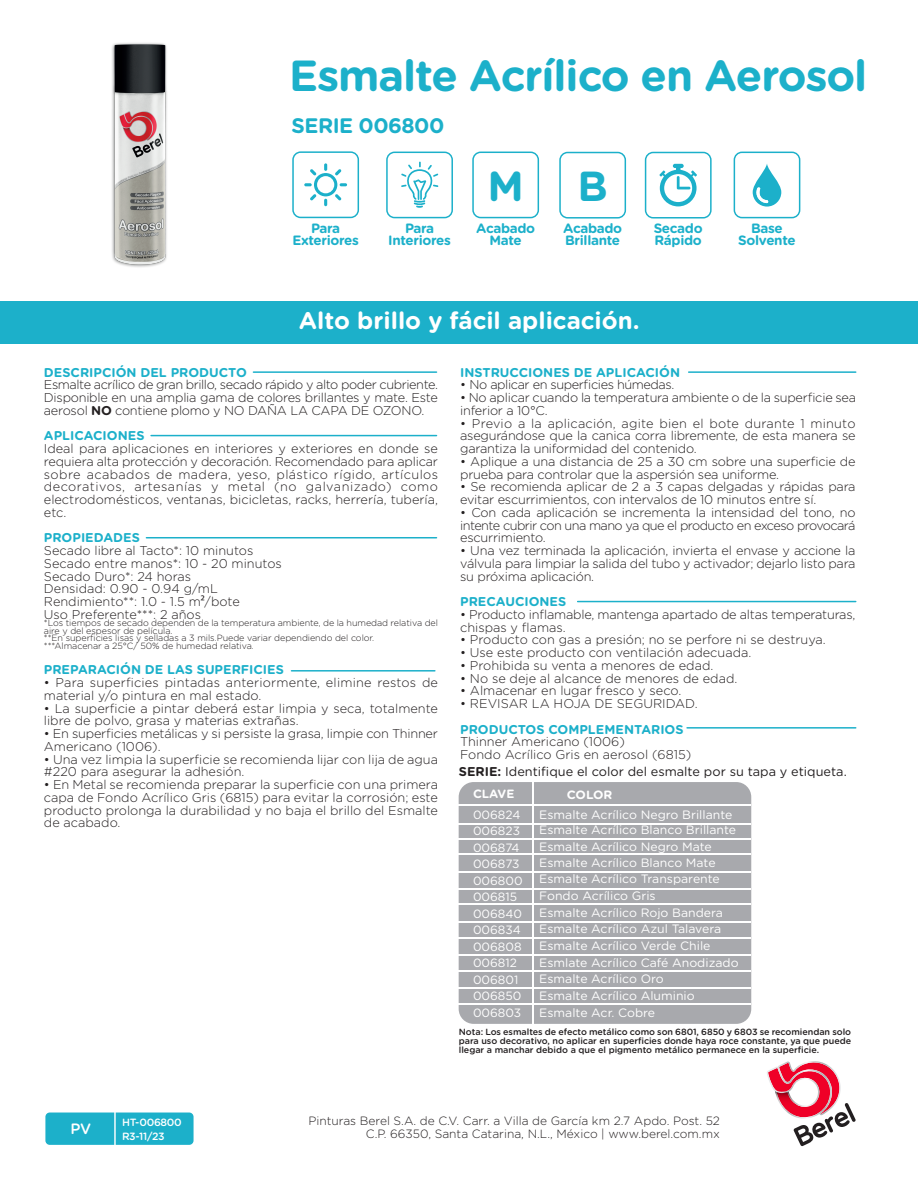
<style>
.page{position:relative;width:918px;height:1188px;background:#fff}
.page>*{position:absolute;margin:0;border:0;box-sizing:border-box;transform-origin:0 0}
.t1{font:700 43.5px "Gotham Rounded";letter-spacing:-.025em;color:#1cb0ca}
.t2{font:700 42px "Gotham Rounded";color:#1cb0ca}
.t3{font:700 24px "Gotham Rounded";color:#fff}
.t4{font:700 21px "Gotham Rounded";letter-spacing:-.025em;color:#1cb0ca}
.t5{font:500 15px "Gotham Rounded";color:#fff}
.t6{font:700 13.5px/12.1px "Gotham Rounded";letter-spacing:-.025em;color:#1cb0ca;text-align:center}
.t7{font:300 12.75px/12.8px "Gotham Rounded";letter-spacing:-.015em;color:#231f20}
.t8{font:700 12.75px "Gotham Rounded";color:#1cb0ca}
.t9{font:300 12.75px/12.8px "Gotham Rounded";letter-spacing:.015em;color:#231f20}
.t10{font:12.75px "Gotham Rounded";color:#231f20}
.t11{font:12.15px/16.6px "Gotham Rounded";color:#fff}
.t12{font:300 12px/13.5px "Gotham Rounded";color:#231f20;text-align:right}
.t13{font:12px/16.5px "Gotham Rounded";color:#fff}
.t14{font:700 12px "Gotham Rounded";color:#fff}
.t15{font:500 10.5px/13.5px "Gotham Rounded";letter-spacing:-.025em;color:#fff}
.t16{font:500 9px/9px "Gotham Rounded";letter-spacing:-.005em;color:#231f20;text-align:justify}
.t17{font:300 9px/7.5px "Gotham Rounded";letter-spacing:-.005em;color:#231f20}
.s1{font-weight:700}
.s2{font-family:"Myriad Pro";font-weight:400}
</style>
<div class="page">
<div style="left:45px;top:1113px;width:149px;height:32px;background:#1cb0ca;border-radius:4px"></div>
<hr style="left:114px;top:1111px;width:2px;height:35px;background:#fff">
<svg style="left:767px;top:1061px;width:89px;height:85px"></svg>
<div style="left:459px;top:782px;width:292px;height:242px;background:#a8a9ad;border-radius:15px"></div>
<hr style="left:532px;top:782px;width:2px;height:242px;background:#fff">
<hr style="left:459px;top:805px;width:292px;height:1px;background:#fff">
<hr style="left:459px;top:838px;width:292px;height:1px;background:#fff">
<hr style="left:459px;top:854px;width:292px;height:1px;background:#fff">
<hr style="left:459px;top:871px;width:292px;height:1px;background:#fff">
<hr style="left:459px;top:903px;width:292px;height:1px;background:#fff">
<hr style="left:459px;top:921px;width:292px;height:1px;background:#fff">
<hr style="left:459px;top:938px;width:292px;height:1px;background:#fff">
<hr style="left:459px;top:954px;width:292px;height:1px;background:#fff">
<hr style="left:459px;top:970px;width:292px;height:2px;background:#fff">
<hr style="left:459px;top:987px;width:292px;height:1px;background:#fff">
<hr style="left:459px;top:1004px;width:292px;height:1px;background:#fff">
<hr style="left:459px;top:888px;width:292px;height:1px;background:#fff">
<hr style="left:459px;top:823px;width:292px;height:1px;background:#fff">
<hr style="left:578px;top:601px;width:278px;height:1px;background:#1cb0ca">
<hr style="left:687px;top:727px;width:169px;height:2px;background:#1cb0ca">
<hr style="left:689px;top:371px;width:167px;height:2px;background:#1cb0ca">
<hr style="left:146px;top:537px;width:291px;height:1px;background:#1cb0ca">
<hr style="left:291px;top:670px;width:144px;height:2px;background:#1cb0ca">
<hr style="left:151px;top:435px;width:286px;height:1px;background:#1cb0ca">
<hr style="left:253px;top:371px;width:184px;height:2px;background:#1cb0ca">
<div style="left:0;top:301px;width:918px;height:43px;background:#1cb0ca"></div>
<svg style="left:734px;top:152px;width:66px;height:66px"></svg>
<svg style="left:645px;top:152px;width:67px;height:67px"></svg>
<svg style="left:386px;top:152px;width:67px;height:66px"></svg>
<svg style="left:292px;top:151px;width:67px;height:67px"></svg>
<img style="left:112px;top:43px;width:55px;height:224px">
<svg style="left:472px;top:152px;width:67px;height:66px"></svg>
<svg style="left:559px;top:152px;width:67px;height:67px"></svg>
<h1 class="t1" style="left:289px;top:43px;width:580px">Esmalte Acrílico en Aerosol</h1>
<h3 class="t4" style="left:292px;top:110px;width:154px">SERIE 006800</h3>
<p class="t6" style="left:292px;top:221px;width:68px">Para<br>Exteriores</p>
<p class="t6" style="left:388px;top:222px;width:64px">Para<br>Interiores</p>
<h2 class="t2" style="left:487px;top:155px;width:38px">M</h2>
<p class="t6" style="left:476px;top:222px;width:61px">Acabado<br>Mate</p>
<h2 class="t2" style="left:578px;top:155px;width:32px">B</h2>
<p class="t6" style="left:563px;top:222px;width:61px;text-align:left">Acabado<br>Brillante</p>
<p class="t6" style="left:654px;top:222px;width:51px;text-align:left">Secado<br>Rápido</p>
<h3 class="t3" style="left:299px;top:303px;width:342px">Alto brillo y fácil aplicación.</h3>
<p class="t6" style="left:738px;top:222px;width:59px">Base<br>Solvente</p>
<p class="t8" style="left:44px;top:363px;width:205px">DESCRIPCIÓN DEL PRODUCTO</p>
<p class="t7" style="left:44px;top:378px;width:396px;text-align:justify">Esmalte acrílico de gran brillo, secado rápido y alto poder cubriente.<br>Disponible en una amplia gama de colores brillantes y mate. Este aerosol <span class="s1">NO</span> contiene plomo y NO DAÑA LA CAPA DE OZONO.</p>
<p class="t8" style="left:44px;top:426px;width:102px">APLICACIONES</p>
<p class="t7" style="left:44px;top:442px;width:396px;text-align:justify">Ideal para aplicaciones en interiores y exteriores en donde se requiera alta protección y decoración. Recomendado para aplicar sobre acabados de madera, yeso, plástico rígido, artículos decorativos, artesanías y metal (no galvanizado) como electrodomésticos, ventanas, bicicletas, racks, herrería, tubería, etc.</p>
<p class="t8" style="left:44px;top:528px;width:97px">PROPIEDADES</p>
<p class="t7" style="left:44px;top:544px;width:240px">Secado libre al Tacto*: 10 minutos<br>Secado entre manos*: 10 - 20 minutos<br>Secado Duro*: 24 horas<br>Densidad: 0.90 - 0.94 g/mL<br>Rendimiento**: 1.0 - 1.5 m<span class="s2">²</span>/bote<br>Uso Preferente***: 2 años</p>
<p class="t17" style="left:44px;top:619px;width:396px">*Los tiempos de secado dependen de la temperatura ambiente, de la humedad relativa del aire y del espesor de película.<br>**En superficies lisas y selladas a 3 mils.Puede variar dependiendo del color.<br>***Almacenar a 25°C/ 50% de humedad relativa.</p>
<p class="t8" style="left:44px;top:660px;width:242px">PREPARACIÓN DE LAS SUPERFICIES</p>
<p class="t9" style="left:44px;top:676px;width:396px">• Para superficies pintadas anteriormente, elimine restos de material y/o pintura en mal estado.</p>
<p class="t7" style="left:44px;top:701px;width:396px">• La superficie a pintar deberá estar limpia y seca, totalmente libre de polvo, grasa y materias extrañas.</p>
<p class="t7" style="left:44px;top:727px;width:396px">• En superficies metálicas y si persiste la grasa, limpie con Thinner<br>Americano (1006).</p>
<p class="t7" style="left:44px;top:752px;width:396px">• Una vez limpia la superficie se recomienda lijar con lija de agua #220 para asegurar la adhesión.</p>
<p class="t7" style="left:44px;top:778px;width:396px;text-align:justify">• En Metal se recomienda preparar la superficie con una primera capa de Fondo Acrílico Gris (6815) para evitar la corrosión; este producto prolonga la durabilidad y no baja el brillo del Esmalte de acabado.</p>
<p class="t8" style="left:460px;top:363px;width:221px">INSTRUCCIONES DE APLICACIÓN</p>
<p class="t7" style="left:460px;top:378px;width:216px">• No aplicar en superficies húmedas.</p>
<p class="t7" style="left:460px;top:391px;width:397px">• No aplicar cuando la temperatura ambiente o de la superficie sea inferior a 10°C.</p>
<p class="t7" style="left:460px;top:416px;width:397px;text-align:justify">• Previo a la aplicación, agite bien el bote durante 1 minuto asegurándose que la canica corra libremente, de esta manera se garantiza la uniformidad del contenido.</p>
<p class="t7" style="left:460px;top:454px;width:397px">• Aplique a una distancia de 25 a 30 cm sobre una superficie de prueba para controlar que la aspersión sea uniforme.</p>
<p class="t7" style="left:460px;top:480px;width:397px">• Se recomienda aplicar de 2 a 3 capas delgadas y rápidas para evitar escurrimientos, con intervalos de 10 minutos entre sí.</p>
<p class="t7" style="left:460px;top:505px;width:397px;text-align:justify">• Con cada aplicación se incrementa la intensidad del tono, no intente cubrir con una mano ya que el producto en exceso provocará escurrimiento.</p>
<p class="t7" style="left:460px;top:544px;width:397px;text-align:justify">• Una vez terminada la aplicación, invierta el envase y accione la válvula para limpiar la salida del tubo y activador; dejarlo listo para su próxima aplicación.</p>
<p class="t8" style="left:460px;top:592px;width:108px">PRECAUCIONES</p>
<p class="t7" style="left:460px;top:607px;width:397px">• Producto inflamable, mantenga apartado de altas temperaturas, chispas y flamas.</p>
<p class="t7" style="left:460px;top:633px;width:367px">• Producto con gas a presión; no se perfore ni se destruya.</p>
<p class="t7" style="left:460px;top:646px;width:293px">• Use este producto con ventilación adecuada.</p>
<p class="t7" style="left:460px;top:658px;width:255px">• Prohibida su venta a menores de edad.</p>
<p class="t7" style="left:460px;top:671px;width:279px">• No se deje al alcance de menores de edad.</p>
<p class="t7" style="left:460px;top:684px;width:223px">• Almacenar en lugar fresco y seco.</p>
<p class="t7" style="left:460px;top:697px;width:239px">• REVISAR LA HOJA DE SEGURIDAD.</p>
<p class="t8" style="left:460px;top:720px;width:225px">PRODUCTOS COMPLEMENTARIOS</p>
<p class="t7" style="left:460px;top:735px;width:233px">Thinner Americano (1006)<br>Fondo Acrílico Gris en aerosol (6815)</p>
<p class="t10" style="left:459px;top:763px;width:389px"><span class="s1">SERIE:</span> Identifique el color del esmalte por su tapa y etiqueta.</p>
<p class="t14" style="left:473px;top:785px;width:43px">CLAVE</p>
<p class="t13" style="left:473px;top:806px;width:51px">006824<br>006823<br>006874<br>006873<br>006800<br>006815<br>006840<br>006834<br>006808<br>006812<br>006801<br>006850<br>006803</p>
<p class="t11" style="left:539px;top:807px;width:198px;line-height:15.1px">Esmalte Acrílico Negro Brillante<br>Esmalte Acrílico Blanco Brillante</p>
<p class="t14" style="left:567px;top:786px;width:47px">COLOR</p>
<p class="t11" style="left:539px;top:838px;width:201px">Esmalte Acrílico Negro Mate<br>Esmalte Acrílico Blanco Mate<br>Esmalte Acrílico Transparente<br>Fondo Acrílico Gris<br>Esmalte Acrílico Rojo Bandera<br>Esmalte Acrílico Azul Talavera<br>Esmalte Acrílico Verde Chile<br>Esmlate Acrílico Café Anodizado<br>Esmalte Acrílico Oro<br>Esmalte Acrílico Aluminio<br>Esmalte Acr. Cobre</p>
<p class="t16" style="left:459px;top:1027px;width:394px">Nota: Los esmaltes de efecto metálico como son 6801, 6850 y 6803 se recomiendan solo para uso decorativo, no aplicar en superficies donde haya roce constante, ya que puede llegar a manchar debido a que el pigmento metálico permanece en la superficie.</p>
<p class="t5" style="left:70px;top:1118px;width:22px">PV</p>
<p class="t15" style="left:122px;top:1115px;width:61px">HT-006800<br>R3-11/23</p>
<p class="t12" style="left:308px;top:1113px;width:413px">Pinturas Berel S.A. de C.V. Carr. a Villa de García km 2.7 Apdo. Post. 52<br>C.P. 66350, Santa Catarina, N.L., México | www.berel.com.mx</p>
</div>
